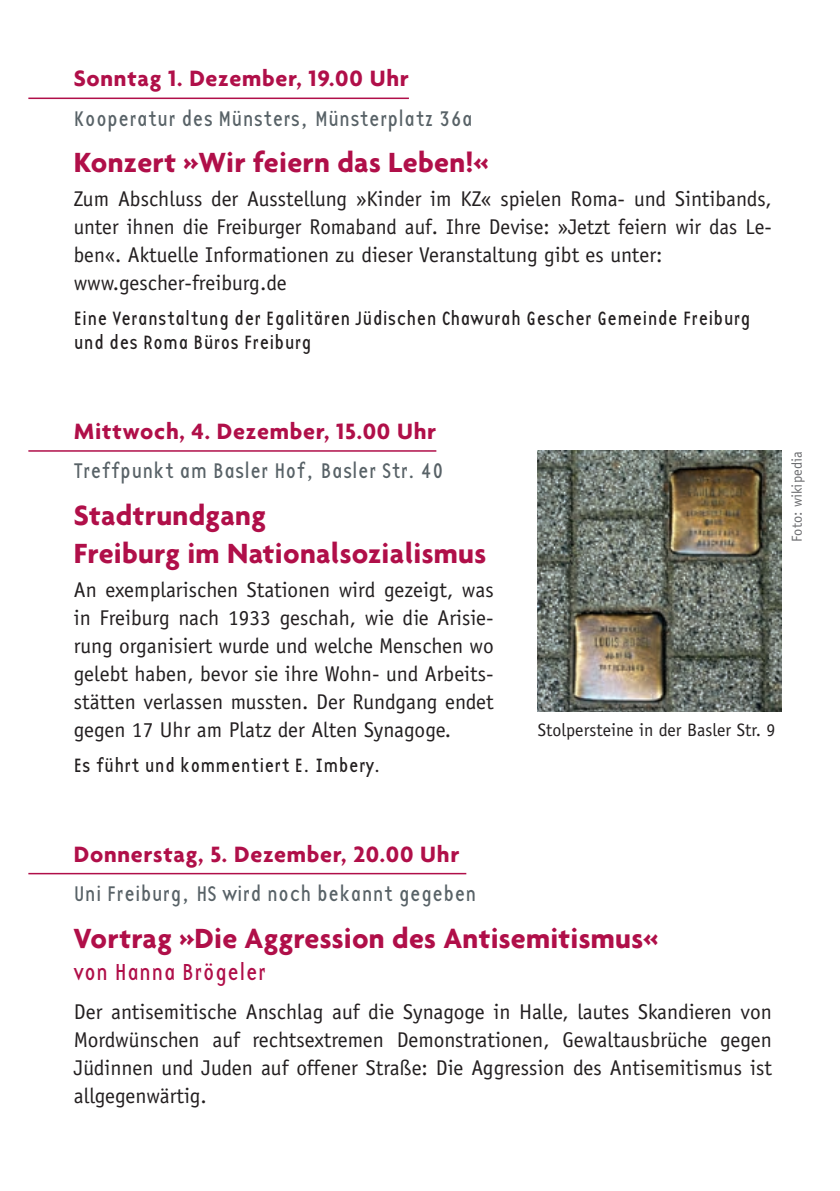
<style>
.page{position:relative;width:840px;height:1191px;background:#fff}
.page>*{position:absolute;margin:0;border:0;box-sizing:border-box;transform-origin:0 0}
.t1{font:700 30px/38px "Agenda";letter-spacing:.01em;color:#b00f49}
.t2{font:700 24px "Agenda";letter-spacing:.03em;color:#b00f49}
.t3{font:24px "Base Twelve Sans";letter-spacing:.01em;color:#b00f49}
.t4{font:22px "Base Twelve Sans";letter-spacing:.005em;color:#586267}
.t5{font:21.4px/28px "Officina Sans Std";color:#231f20;text-align:justify}
.t6{font:20px/24px "Base Twelve Sans";letter-spacing:.005em;color:#231f20}
.t7{font:18px "Officina Sans Std";color:#231f20}
.t8{font:14.4px "Officina Sans Std";letter-spacing:.005em;color:#6c6d70}
</style>
<div class="page">
<hr style="left:28px;top:98px;width:380px;height:1px;background:#b00f49">
<hr style="left:28px;top:450px;width:408px;height:2px;background:#b00f49">
<hr style="left:28px;top:873px;width:438px;height:1px;background:#b00f49">
<img style="left:537px;top:451px;width:244px;height:260px">
<p class="t2" style="left:74px;top:64px;width:336px">Sonntag 1. Dezember, 19.00 Uhr</p>
<p class="t4" style="left:74px;top:104px;width:400px">Kooperatur des Münsters, Münsterplatz 36a</p>
<h1 class="t1" style="left:74px;top:143px;width:416px">Konzert »Wir feiern das Leben!«</h1>
<p class="t5" style="left:74px;top:185px;width:699px;text-align:left">Zum Abschluss der Ausstellung »Kinder im KZ« spielen Roma- und Sintibands, unter ihnen die Freiburger Romaband auf. Ihre Devise: »Jetzt feiern wir das Le&shy;ben«. Aktuelle Informationen zu dieser Veranstaltung gibt es unter: www.gescher-freiburg.de</p>
<p class="t6" style="left:74px;top:306px;width:678px">Eine Veranstaltung der Egalitären Jüdischen Chawurah Gescher Gemeinde Freiburg und des Roma Büros Freiburg</p>
<p class="t2" style="left:74px;top:416px;width:364px">Mittwoch, 4. Dezember, 15.00 Uhr</p>
<p class="t4" style="left:74px;top:457px;width:371px">Treffpunkt am Basler Hof, Basler Str. 40</p>
<h1 class="t1" style="left:74px;top:495px;width:413px">Stadtrundgang<br>Freiburg im Nationalsozialismus</h1>
<p class="t5" style="left:74px;top:575px;width:421px">An exemplarischen Stationen wird gezeigt, was in Freiburg nach 1933 geschah, wie die Arisie&shy;rung organisiert wurde und welche Menschen wo gelebt haben, bevor sie ihre Wohn- und Arbeits&shy;stätten verlassen mussten. Der Rundgang endet gegen 17 Uhr am Platz der Alten Synagoge.</p>
<p class="t6" style="left:74px;top:753px;width:308px">Es führt und kommentiert E. Imbery.</p>
<p class="t8" style="left:787px;top:542px;width:92px;rotate:-90deg">Foto: wikipedia</p>
<p class="t7" style="left:537px;top:719px;width:239px">Stolpersteine in der Basler Str. 9</p>
<p class="t2" style="left:74px;top:839px;width:387px">Donnerstag, 5. Dezember, 20.00 Uhr</p>
<p class="t4" style="left:74px;top:880px;width:404px">Uni Freiburg, HS wird noch bekannt gegeben</p>
<h1 class="t1" style="left:74px;top:918px;width:585px">Vortrag »Die Aggression des Antisemitismus«</h1>
<p class="t3" style="left:74px;top:956px;width:194px">von Hanna Brögeler</p>
<p class="t5" style="left:74px;top:997px;width:699px">Der antisemitische Anschlag auf die Synagoge in Halle, lautes Skandieren von Mordwünschen auf rechtsextremen Demonstrationen, Gewaltausbrüche gegen Jüdinnen und Juden auf offener Straße: Die Aggression des Antisemitismus ist allgegenwärtig.</p>
</div>
